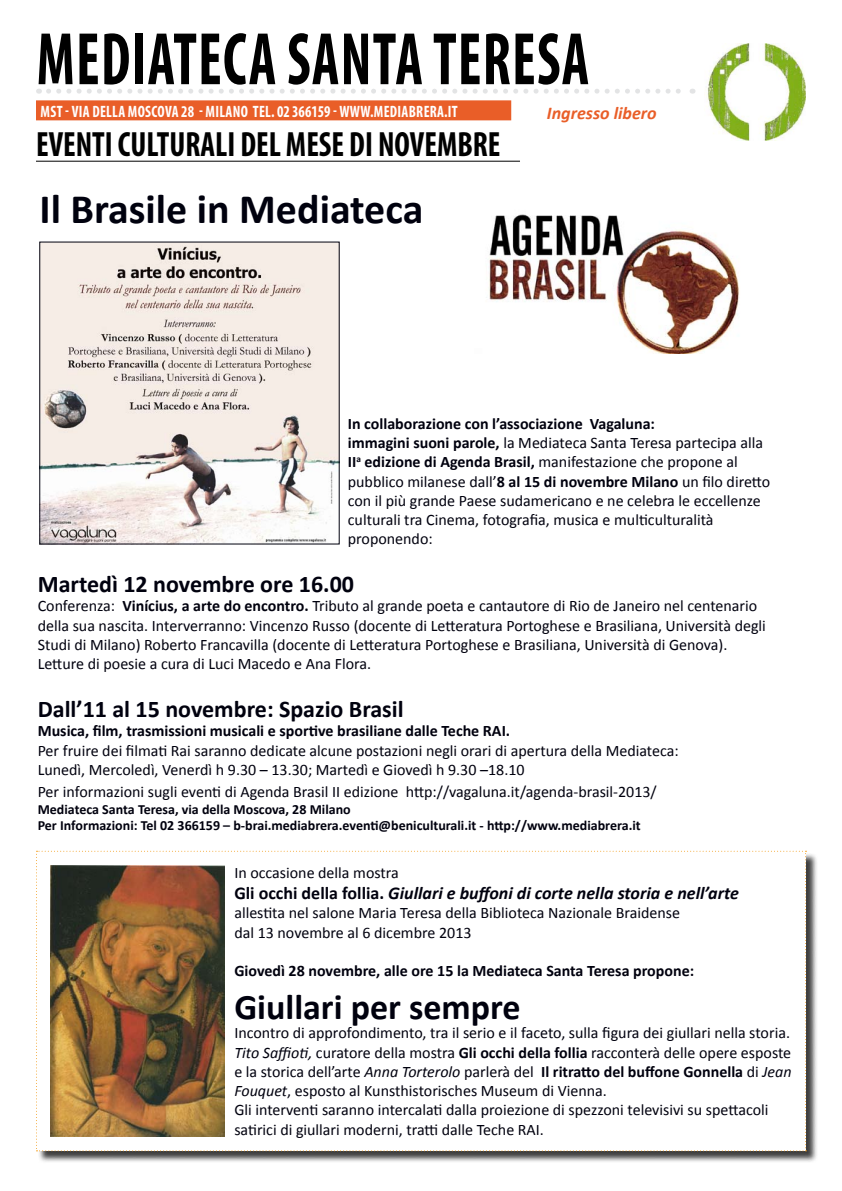
<style>
.page{position:relative;width:842px;height:1191px;background:#fff}
.page>*{position:absolute;margin:0;border:0;box-sizing:border-box;transform-origin:0 0}
.t1{font:700 condensed 75px "Myriad Pro";letter-spacing:.02em;color:#000;scale:.8 1}
.t2{font:700 42px "Calibri";color:#00010e}
.t3{font:700 36px "Calibri";color:#00010e}
.t4{font:700 condensed 35.2px "Myriad Pro";color:#000;scale:.91 1}
.t5{font:700 24px "Calibri";color:#00010e}
.t6{font:italic 700 18px "Calibri";color:#00010e}
.t7{font:italic 700 18px "Calibri";color:#e95e28}
.t8{font:700 condensed 16.5px "Myriad Pro";letter-spacing:.02em;color:#fff;scale:.91 1}
.t9{font:16px/19.2px "Calibri";color:#00010e}
.t10{font:700 16px "Calibri";color:#00010e}
.t11{font:700 14px/16.8px "Calibri";color:#00010e}
.s1{font-weight:700}
.s2{font-style:normal}
.s3{font-style:italic}
</style>
<div class="page">
<hr style="left:36px;top:161px;width:484px;height:1px;background:#000">
<svg style="left:49px;top:89px;width:644px;height:5px"></svg>
<div style="left:36px;top:100px;width:475px;height:20px;background:#e95e28"></div>
<img style="left:707px;top:43px;width:99px;height:97px">
<img style="left:486px;top:214px;width:254px;height:140px">
<img style="left:42px;top:244px;width:295px;height:298px">
<div style="left:38px;top:852px;width:784px;height:315px;background:#000;opacity:.75"></div>
<svg style="left:36px;top:850px;width:770px;height:301px"></svg>
<img style="left:50px;top:865px;width:174px;height:271px">
<h1 class="t1" style="left:37px;top:12px;width:692px">MEDIATECA SANTA TERESA</h1>
<p class="t8" style="left:41px;top:101px;width:375px">MST - VIA DELLA MOSCOVA 28 - MILANO TEL. 02 366159 - WWW.MEDIABRERA</p>
<p class="t8" style="left:444px;top:101px;width:10px">.IT</p>
<p class="t7" style="left:547px;top:101px;width:111px">Ingresso libero</p>
<h3 class="t4" style="left:36px;top:123px;width:512px">EVENTI CULTURALI DEL MESE DI NOVEMBRE</h3>
<h2 class="t2" style="left:40px;top:183px;width:385px">Il Brasile in Mediateca</h2>
<p class="t9" style="left:348px;top:413px;width:424px"><span class="s1">In collaborazione con l’associazione Vagaluna:<br>immagini suoni parole,</span> la Mediateca Santa Teresa partecipa alla <span class="s1">II</span><sup>a</sup> <span class="s1">edizione di Agenda Brasil,</span> manifestazione che propone al pubblico milanese dall’<span class="s1">8 al 15 di novembre Milano</span> un filo diretto con il più grande Paese sudamericano e ne celebra le eccellenze culturali tra Cinema, fotografia, musica e multiculturalità proponendo:</p>
<h3 class="t5" style="left:38px;top:569px;width:318px">Martedì 12 novembre ore 16.00</h3>
<p class="t9" style="left:38px;top:596px;width:730px">Conferenza: <span class="s1">Vinícius, a arte do encontro.</span> Tributo al grande poeta e cantautore di Rio de Janeiro nel centenario della sua nascita. Interverranno: Vincenzo Russo (docente di Letteratura Portoghese e Brasiliana, Università degli Studi di Milano) Roberto Francavilla (docente di Letteratura Portoghese e Brasiliana, Università di Genova).<br>Letture di poesie a cura di Luci Macedo e Ana Flora.</p>
<h3 class="t5" style="left:38px;top:694px;width:367px">Dall’11 al 15 novembre: Spazio Brasil</h3>
<p class="t10" style="left:38px;top:721px;width:474px">Musica, film, trasmissioni musicali e sportive brasiliane dalle Teche RAI.</p>
<p class="t9" style="left:38px;top:740px;width:642px">Per fruire dei filmati Rai saranno dedicate alcune postazioni negli orari di apertura della Mediateca:<br>Lunedì, Mercoledì, Venerdì h 9.30 – 13.30; Martedì e Giovedì h 9.30 –18.10</p>
<p class="t9" style="left:38px;top:781px;width:620px">Per informazioni sugli eventi di Agenda Brasil II edizione http://vagaluna.it/agenda-brasil-2013/</p>
<p class="t11" style="left:38px;top:800px;width:604px">Mediateca Santa Teresa, via della Moscova, 28 Milano<br>Per Informazioni: Tel 02 366159 – b-brai.mediabrera.eventi@beniculturali.it - http://www.mediabrera.it</p>
<p class="t9" style="left:234px;top:862px;width:166px">In occasione della mostra</p>
<p class="t6" style="left:234px;top:882px;width:506px"><span class="s2">Gli occhi della follia.</span> Giullari e buffoni di corte nella storia e nell’arte</p>
<p class="t9" style="left:234px;top:902px;width:447px">allestita nel salone Maria Teresa della Biblioteca Nazionale Braidense dal 13 novembre al 6 dicembre 2013</p>
<p class="t10" style="left:234px;top:960px;width:461px">Giovedì 28 novembre, alle ore 15 la Mediateca Santa Teresa propone:</p>
<h3 class="t3" style="left:234px;top:985px;width:288px">Giullari per sempre</h3>
<p class="t9" style="left:234px;top:1022px;width:559px">Incontro di approfondimento, tra il serio e il faceto, sulla figura dei giullari nella storia.<br><span class="s3">Tito Saffioti,</span> curatore della mostra <span class="s1">Gli occhi della follia</span> racconterà delle opere esposte e la storica dell’arte <span class="s3">Anna Torterolo</span> parlerà del <span class="s1">Il ritratto del buffone Gonnella</span> di <span class="s3">Jean Fouquet</span>, esposto al Kunsthistorisches Museum di Vienna.<br>Gli interventi saranno intercalati dalla proiezione di spezzoni televisivi su spettacoli satirici di giullari moderni, tratti dalle Teche RAI.</p>
</div>
